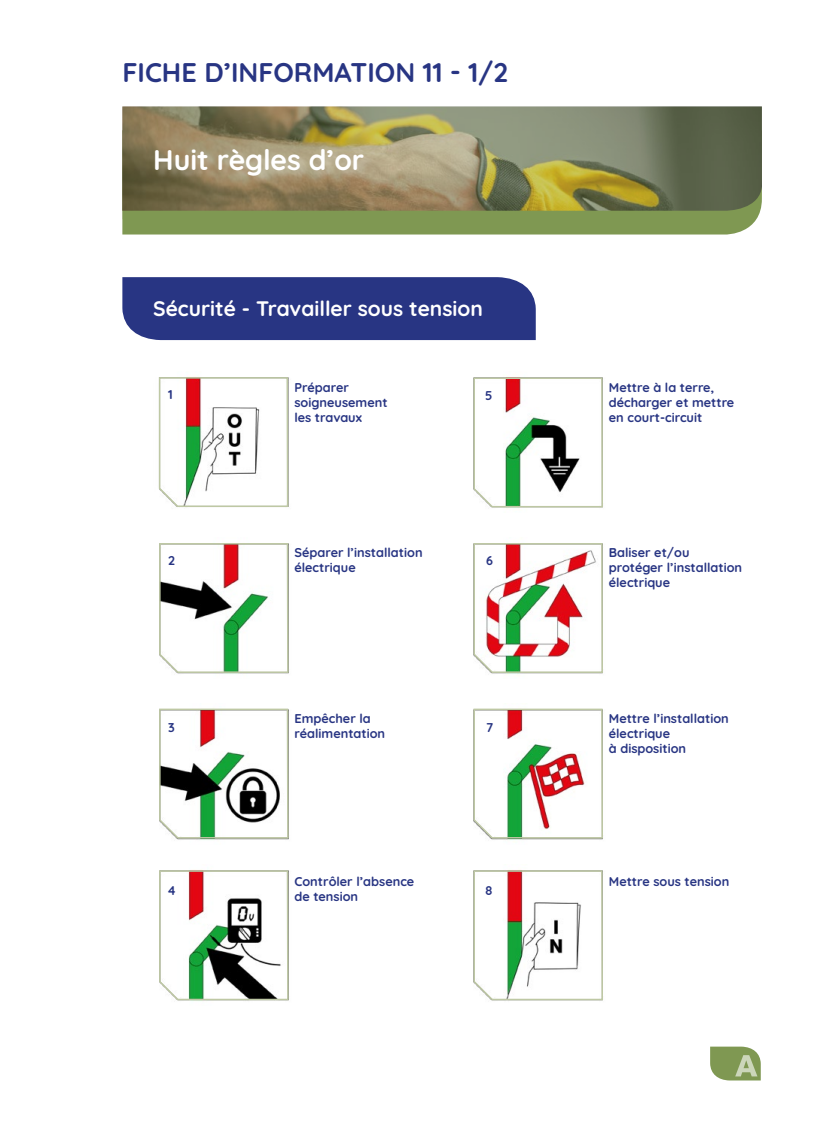
<style>
.page{position:relative;width:830px;height:1127px;background:#fff}
.page>*{position:absolute;margin:0;border:0;box-sizing:border-box;transform-origin:0 0}
.t1{font:700 28.5px "Quicksand";color:#fff}
.t2{font:700 27px "Quicksand";color:#283583}
.t3{font:700 21px "Quicksand";color:#fff}
.t4{font:700 12.75px/15px "Quicksand";color:#283583}
</style>
<div class="page">
<div style="left:122px;top:219px;width:635px;height:15px;background:#7f9852"></div>
<svg style="left:122px;top:106px;width:639px;height:113px"></svg>
<div style="left:155px;top:148px;width:219px;height:37px;background:#fff;opacity:.21"></div>
<img style="left:177px;top:839px;width:112px;height:1px">
<img style="left:491px;top:839px;width:112px;height:1px">
<div style="left:122px;top:277px;width:413px;height:63px;background:#283583"></div>
<svg style="left:158px;top:377px;width:131px;height:131px"></svg>
<svg style="left:473px;top:377px;width:130px;height:131px"></svg>
<svg style="left:473px;top:708px;width:130px;height:131px"></svg>
<svg style="left:473px;top:543px;width:130px;height:131px"></svg>
<svg style="left:473px;top:870px;width:130px;height:131px"></svg>
<svg style="left:159px;top:708px;width:130px;height:131px"></svg>
<svg style="left:159px;top:543px;width:130px;height:131px"></svg>
<svg style="left:159px;top:870px;width:130px;height:131px"></svg>
<svg style="left:710px;top:1046px;width:50px;height:34px"></svg>
<h2 class="t2" style="left:122px;top:52px;width:387px">FICHE D’INFORMATION 11 - 1/2</h2>
<h1 class="t1" style="left:153px;top:138px;width:212px">Huit règles d’or</h1>
<h3 class="t3" style="left:153px;top:292px;width:331px">Sécurité - Travailler sous tension</h3>
<p class="t4" style="left:294px;top:379px;width:95px">Préparer soigneusement les travaux</p>
<p class="t4" style="left:608px;top:379px;width:127px">Mettre à la terre, décharger et mettre en court-circuit</p>
<p class="t4" style="left:168px;top:386px;width:6px">1</p>
<p class="t4" style="left:485px;top:387px;width:9px">5</p>
<p class="t4" style="left:294px;top:544px;width:129px">Séparer l’installation électrique</p>
<p class="t4" style="left:608px;top:544px;width:135px">Baliser et/ou protéger l’installation électrique</p>
<p class="t4" style="left:168px;top:551px;width:8px">2</p>
<p class="t4" style="left:486px;top:551px;width:8px">6</p>
<p class="t4" style="left:294px;top:710px;width:92px">Empêcher la réalimentation</p>
<p class="t4" style="left:608px;top:710px;width:121px">Mettre l’installation électrique<br>à disposition</p>
<p class="t4" style="left:168px;top:719px;width:8px">3</p>
<p class="t4" style="left:486px;top:719px;width:9px">7</p>
<p class="t4" style="left:294px;top:873px;width:121px">Contrôler l’absence de tension</p>
<p class="t4" style="left:608px;top:873px;width:122px">Mettre sous tension</p>
<p class="t4" style="left:167px;top:881px;width:11px">4</p>
<p class="t4" style="left:485px;top:881px;width:9px">8</p>
</div>
